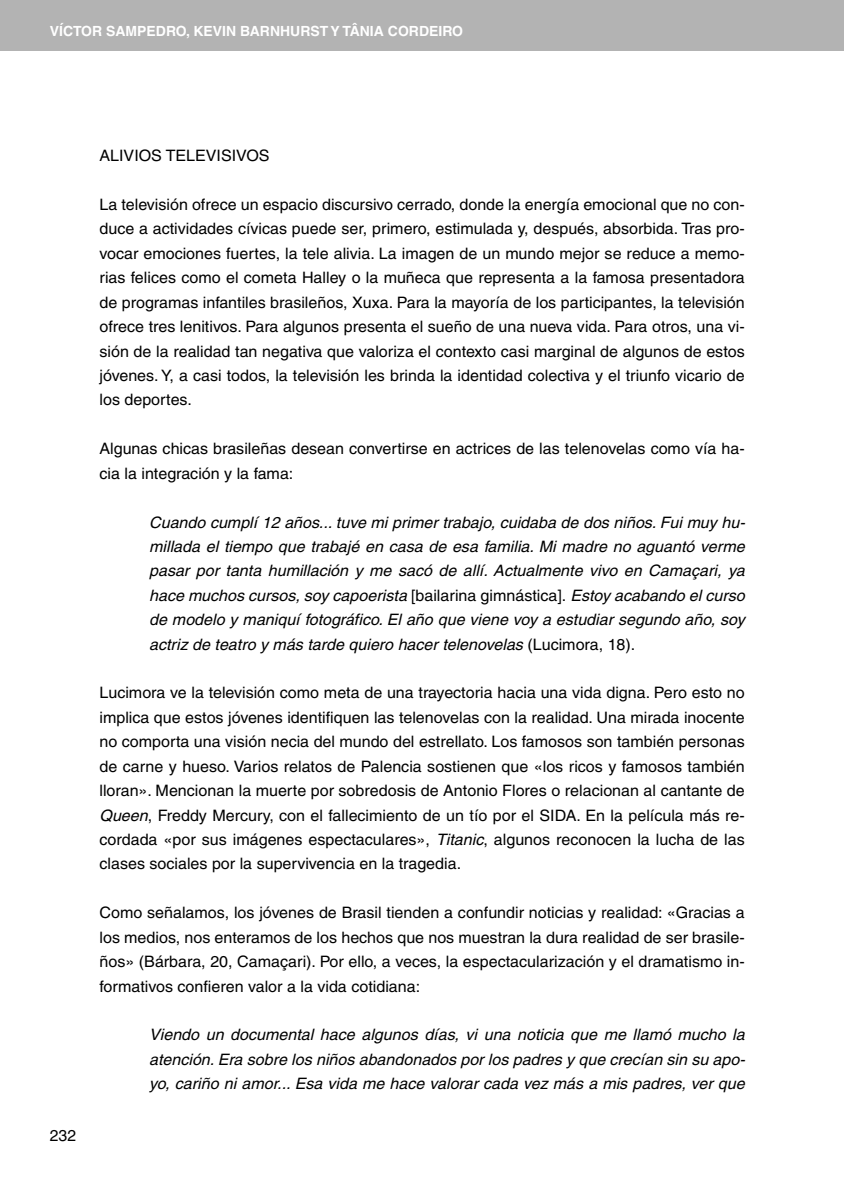
<style>
.page{position:relative;width:844px;height:1191px;background:#fff}
.page>*{position:absolute;margin:0;border:0;box-sizing:border-box;transform-origin:0 0}
.t1{font:15.75px/24.3px "Helvetica";color:#000;text-align:justify}
.t2{font:italic 15.75px/24.3px "Helvetica";color:#000;text-align:justify}
.t3{font:700 14px "Helvetica";color:#fff}
.s1{font-style:normal}
.s2{font-style:italic}
</style>
<div class="page">
<div style="left:0;top:0;width:843px;height:51px;background:#b3b3b3"></div>
<p class="t3" style="left:50px;top:26px;width:414px">VÍCTOR SAMPEDRO, KEVIN BARNHURST Y TÂNIA CORDEIRO</p>
<p class="t1" style="left:50px;top:1125px;width:28px">232</p>
<p class="t1" style="left:99px;top:145px;width:171px">ALIVIOS TELEVISIVOS</p>
<p class="t1" style="left:99px;top:194px;width:646px">La televisión ofrece un espacio discursivo cerrado, donde la energía emocional que no con&shy;duce a actividades cívicas puede ser, primero, estimulada y, después, absorbida. Tras pro&shy;vocar emociones fuertes, la tele alivia. La imagen de un mundo mejor se reduce a memo&shy;rias felices como el cometa Halley o la muñeca que representa a la famosa presentadora de programas infantiles brasileños, Xuxa. Para la mayoría de los participantes, la televisión ofrece tres lenitivos. Para algunos presenta el sueño de una nueva vida. Para otros, una vi&shy;sión de la realidad tan negativa que valoriza el contexto casi marginal de algunos de estos jóvenes. Y, a casi todos, la televisión les brinda la identidad colectiva y el triunfo vicario de los deportes.</p>
<p class="t1" style="left:99px;top:438px;width:646px">Algunas chicas brasileñas desean convertirse en actrices de las telenovelas como vía ha&shy;cia la integración y la fama:</p>
<p class="t2" style="left:149px;top:511px;width:597px">Cuando cumplí 12 años... tuve mi primer trabajo, cuidaba de dos niños. Fui muy hu&shy;millada el tiempo que trabajé en casa de esa familia. Mi madre no aguantó verme pasar por tanta humillación y me sacó de allí. Actualmente vivo en Camaçari, ya hace muchos cursos, soy capoerista <span class="s1">[bailarina gimnástica].</span> Estoy acabando el curso de modelo y maniquí fotográfico. El año que viene voy a estudiar segundo año, soy actriz de teatro y más tarde quiero hacer telenovelas <span class="s1">(Lucimora, 18).</span></p>
<p class="t1" style="left:99px;top:682px;width:646px">Lucimora ve la televisión como meta de una trayectoria hacia una vida digna. Pero esto no implica que estos jóvenes identifiquen las telenovelas con la realidad. Una mirada inocente no comporta una visión necia del mundo del estrellato. Los famosos son también personas de carne y hueso. Varios relatos de Palencia sostienen que «los ricos y famosos también lloran». Mencionan la muerte por sobredosis de Antonio Flores o relacionan al cantante de <span class="s2">Queen</span>, Freddy Mercury, con el fallecimiento de un tío por el SIDA. En la película más re&shy;cordada «por sus imágenes espectaculares», <span class="s2">Titanic</span>, algunos reconocen la lucha de las clases sociales por la supervivencia en la tragedia.</p>
<p class="t1" style="left:99px;top:902px;width:646px">Como señalamos, los jóvenes de Brasil tienden a confundir noticias y realidad: «Gracias a los medios, nos enteramos de los hechos que nos muestran la dura realidad de ser brasile&shy;ños» (Bárbara, 20, Camaçari). Por ello, a veces, la espectacularización y el dramatismo in&shy;formativos confieren valor a la vida cotidiana:</p>
<p class="t2" style="left:149px;top:1024px;width:597px">Viendo un documental hace algunos días, vi una noticia que me llamó mucho la atención. Era sobre los niños abandonados por los padres y que crecían sin su apo&shy;yo, cariño ni amor... Esa vida me hace valorar cada vez más a mis padres, ver que</p>
</div>
